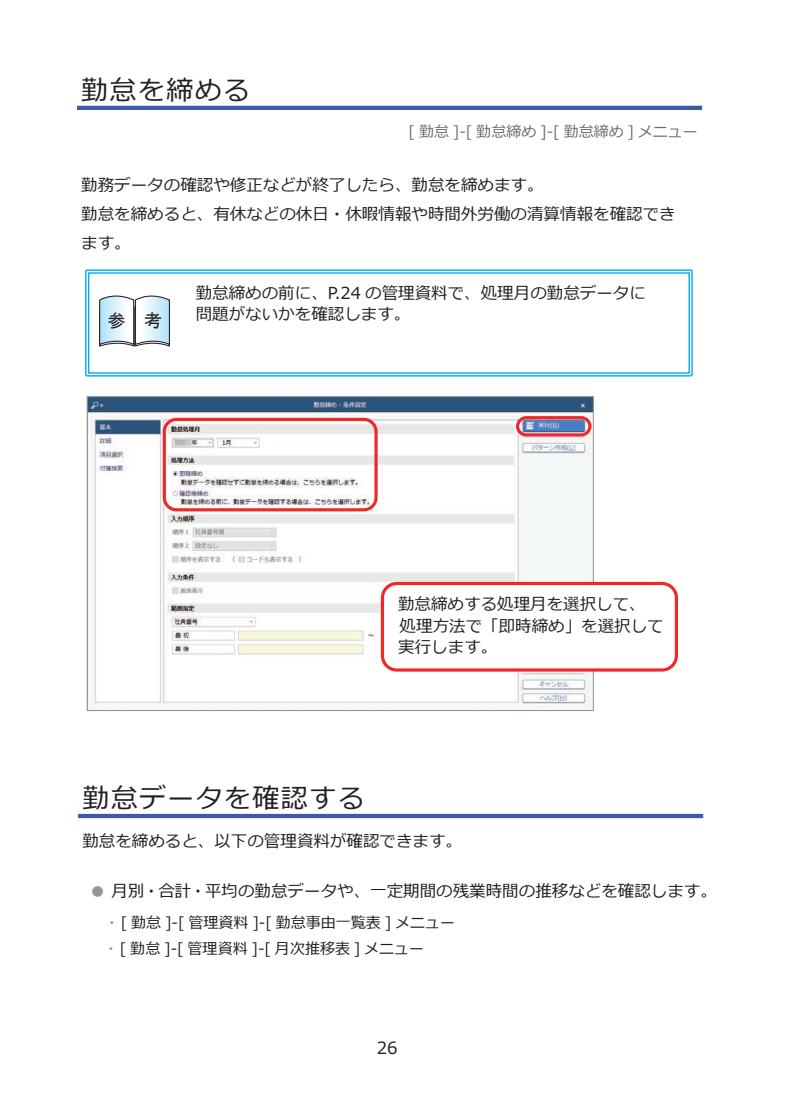
<style>
.page{position:relative;width:800px;height:1119px;background:#fff}
.page>*{position:absolute;margin:0;border:0;box-sizing:border-box;transform-origin:0 0}
.t1{font:27px "Meiryo";letter-spacing:.05em;color:#231f20}
.t2{font:18px "MS Gothic";color:#231f20}
.t3{font:16.8px "Meiryo";color:#231f20}
.t4{font:16.5px/28.8px "Meiryo";color:#231f20}
.t5{font:15px/26.2px "Meiryo";color:#231f20}
.t6{font:15px "Meiryo";color:#6c6d70}
.s1{color:#939598}
</style>
<div class="page">
<div style="left:85px;top:269px;width:607px;height:107px;border:1px solid #00aeef"></div>
<svg style="left:99px;top:295px;width:71px;height:52px"></svg>
<hr style="left:77px;top:106px;width:625px;height:4px;background:#3f5aa8">
<img style="left:89px;top:398px;width:502px;height:311px">
<div style="left:516px;top:416px;width:75px;height:20px;border:3px solid #ee2928;border-radius:9px"></div>
<div style="left:163px;top:418px;width:214px;height:93px;border:3px solid #ee2928;border-radius:12px"></div>
<div style="left:382px;top:583px;width:294px;height:87px;background:#fff;border-radius:14px"></div>
<div style="left:381px;top:582px;width:296px;height:89px;border:3px solid #ee2928;border-radius:14px"></div>
<div style="left:78px;top:813px;width:625px;height:5px;background:#3f5aa8"></div>
<h1 class="t1" style="left:81px;top:72px;width:170px">勤怠を締める</h1>
<p class="t6" style="left:408px;top:121px;width:290px">[ 勤怠 ]-[ 勤怠締め ]-[ 勤怠締め ] メニュー</p>
<p class="t4" style="left:81px;top:171px;width:595px">勤務データの確認や修正などが終了したら、勤怠を締めます。<br>勤怠を締めると、有休などの休日・休暇情報や時間外労働の清算情報を確認できます。</p>
<p class="t4" style="left:196px;top:279px;width:451px">勤怠締めの前に、P.24 の管理資料で、処理月の勤怠データに</p>
<p class="t2" style="left:108px;top:311px;width:55px">参　考</p>
<p class="t4" style="left:196px;top:301px;width:216px">問題がないかを確認します。</p>
<p class="t4" style="left:398px;top:594px;width:267px;line-height:21.3px">勤怠締めする処理月を選択して、処理方法で「即時締め」を選択して実行します。</p>
<h1 class="t1" style="left:82px;top:779px;width:284px">勤怠データを確認する</h1>
<p class="t4" style="left:82px;top:826px;width:381px">勤怠を締めると、以下の管理資料が確認できます。</p>
<p class="t4" style="left:89px;top:877px;width:628px"><span class="s1">●</span> 月別・合計・平均の勤怠データや、一定期間の残業時間の推移などを確認します。</p>
<p class="t5" style="left:104px;top:909px;width:353px"><span class="s1">・</span> [ 勤怠 ]-[ 管理資料 ]-[ 勤怠事由一覧表 ] メニュー<span class="s1">・</span> [ 勤怠 ]-[ 管理資料 ]-[ 月次推移表 ] メニュー</p>
<p class="t3" style="left:376px;top:1036px;width:22px">26</p>
</div>
